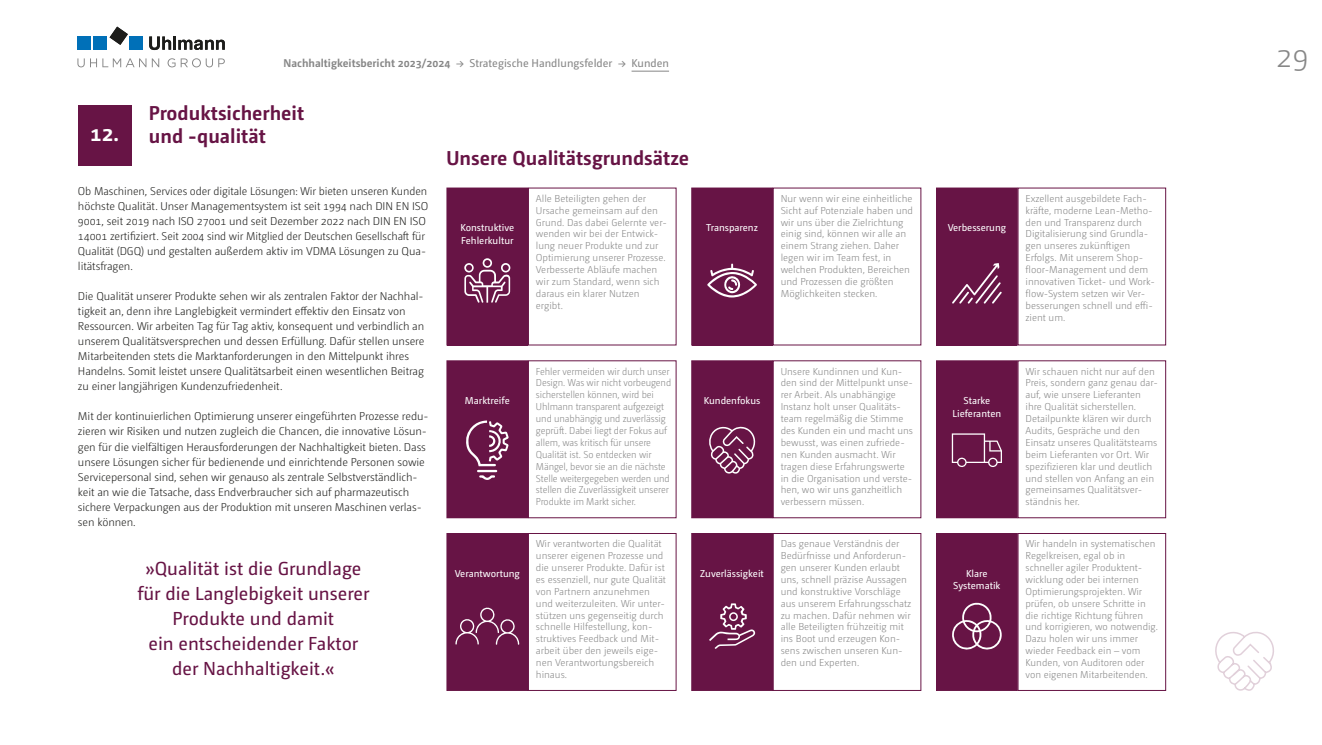
<style>
.page{position:relative;width:1322px;height:745px;background:#fff}
.page>*{position:absolute;margin:0;border:0;box-sizing:border-box;transform-origin:0 0}
.t1{font:300 31.25px "Camingo Dos Pro";color:#878787}
.t2{font:700 22px "Camingo Dos Pro";color:#fff}
.t3{font:700 20px/22.5px "Camingo Dos Pro";color:#671445}
.t4{font:18.75px/25px "Camingo Dos Pro";color:#671445;text-align:center}
.t5{font:300 11.25px/15px "Camingo Dos Pro";letter-spacing:-.01em;color:#1d1d1b}
.t6{font:11.25px "Camingo Dos Pro";color:#878787}
.t7{font:300 10px/11.9px "Camingo Dos Pro";color:#878787}
.t8{font:300 10px/11.9px "Camingo Dos Pro";color:#878787;scale:.95 1}
.t9{font:10px/12.5px "Camingo Dos Pro";color:#fff;text-align:center}
.s1{font-weight:700}
</style>
<div class="page">
<hr style="left:631px;top:71px;width:38px;height:1px;background:#878787">
<svg style="left:110px;top:27px;width:18px;height:18px"></svg>
<div style="left:77px;top:36px;width:14px;height:14px;background:#0070b8"></div>
<div style="left:94px;top:36px;width:13px;height:14px;background:#0070b8"></div>
<div style="left:129px;top:36px;width:14px;height:14px;background:#0070b8"></div>
<svg style="left:149px;top:36px;width:76px;height:14px"></svg>
<svg style="left:77px;top:58px;width:148px;height:9px"></svg>
<svg style="left:1215px;top:632px;width:59px;height:59px"></svg>
<div style="left:78px;top:105px;width:53px;height:60px;background:#671445"></div>
<div style="left:447px;top:360px;width:81px;height:157px;background:#671445"></div>
<div style="left:446px;top:360px;width:82px;height:158px;border:1px solid #671445"></div>
<div style="left:447px;top:533px;width:81px;height:157px;background:#671445"></div>
<div style="left:446px;top:532px;width:82px;height:158px;border:1px solid #671445"></div>
<div style="left:447px;top:188px;width:81px;height:157px;background:#671445"></div>
<div style="left:446px;top:187px;width:82px;height:158px;border:1px solid #671445"></div>
<div style="left:528px;top:532px;width:148px;height:158px;border:1px solid #671445"></div>
<div style="left:692px;top:188px;width:80px;height:157px;background:#671445"></div>
<div style="left:691px;top:187px;width:82px;height:158px;border:1px solid #671445"></div>
<div style="left:692px;top:360px;width:80px;height:157px;background:#671445"></div>
<div style="left:691px;top:360px;width:82px;height:158px;border:1px solid #671445"></div>
<div style="left:692px;top:533px;width:80px;height:157px;background:#671445"></div>
<div style="left:691px;top:532px;width:82px;height:158px;border:1px solid #671445"></div>
<div style="left:773px;top:532px;width:148px;height:158px;border:1px solid #671445"></div>
<div style="left:936px;top:360px;width:81px;height:157px;background:#671445"></div>
<div style="left:936px;top:360px;width:81px;height:158px;border:1px solid #671445"></div>
<div style="left:936px;top:533px;width:81px;height:157px;background:#671445"></div>
<div style="left:936px;top:188px;width:81px;height:157px;background:#671445"></div>
<div style="left:1017px;top:187px;width:149px;height:158px;border:1px solid #671445"></div>
<div style="left:1017px;top:360px;width:149px;height:158px;border:1px solid #671445"></div>
<div style="left:1017px;top:532px;width:149px;height:158px;border:1px solid #671445"></div>
<svg style="left:464px;top:258px;width:46px;height:44px"></svg>
<svg style="left:707px;top:263px;width:50px;height:34px"></svg>
<svg style="left:952px;top:263px;width:49px;height:40px"></svg>
<svg style="left:466px;top:420px;width:43px;height:60px"></svg>
<svg style="left:709px;top:426px;width:46px;height:47px"></svg>
<svg style="left:952px;top:433px;width:50px;height:34px"></svg>
<svg style="left:455px;top:607px;width:64px;height:37px"></svg>
<svg style="left:709px;top:603px;width:47px;height:45px"></svg>
<svg style="left:952px;top:602px;width:50px;height:48px"></svg>
<p class="t6" style="left:283px;top:57px;width:387px"><span class="s1">Nachhaltigkeitsbericht 2023/2024</span> → Strategische Handlungsfelder → Kunden</p>
<h1 class="t1" style="left:1276px;top:39px;width:35px">29</h1>
<h3 class="t3" style="left:149px;top:102px;width:157px">Produktsicherheit und -qualität</h3>
<p class="t5" style="left:78px;top:184px;width:352px">Ob Maschinen, Services oder digitale Lösungen: Wir bieten unseren Kunden höchste Qualität. Unser Managementsystem ist seit 1994 nach DIN EN ISO 9001, seit 2019 nach ISO 27001 und seit Dezember 2022 nach DIN EN ISO 14001 zertifiziert. Seit 2004 sind wir Mitglied der Deutschen Gesellschaft für Qualität (DGQ) und gestalten außerdem aktiv im VDMA Lösungen zu Qua&shy;litätsfragen.</p>
<p class="t5" style="left:78px;top:289px;width:348px">Die Qualität unserer Produkte sehen wir als zentralen Faktor der Nachhal&shy;tigkeit an, denn ihre Langlebigkeit vermindert effektiv den Einsatz von Ressourcen. Wir arbeiten Tag für Tag aktiv, konsequent und verbindlich an unserem Qualitätsversprechen und dessen Erfüllung. Dafür stellen unsere Mitarbeitenden stets die Marktanforderungen in den Mittelpunkt ihres Handelns. Somit leistet unsere Qualitätsarbeit einen wesentlichen Beitrag zu einer langjährigen Kundenzufriedenheit.</p>
<p class="t5" style="left:78px;top:409px;width:352px">Mit der kontinuierlichen Optimierung unserer eingeführten Prozesse redu&shy;zieren wir Risiken und nutzen zugleich die Chancen, die innovative Lösun&shy;gen für die vielfältigen Herausforderungen der Nachhaltigkeit bieten. Dass unsere Lösungen sicher für bedienende und einrichtende Personen sowie Servicepersonal sind, sehen wir genauso als zentrale Selbstverständlich&shy;keit an wie die Tatsache, dass Endverbraucher sich auf pharmazeutisch sichere Verpackungen aus der Produktion mit unseren Maschinen verlas&shy;sen können.</p>
<h2 class="t2" style="left:90px;top:119px;width:30px">12.</h2>
<h3 class="t3" style="left:446px;top:147px;width:244px">Unsere Qualitätsgrundsätze</h3>
<p class="t7" style="left:536px;top:192px;width:132px">Alle Beteiligten gehen der<br>Ursache gemeinsam auf den<br>Grund. Das dabei Gelernte ver&shy;wenden wir bei der Entwick&shy;lung neuer Produkte und zur<br>Optimierung unserer Prozesse.<br>Verbesserte Abläufe machen wir zum Standard, wenn sich daraus ein klarer Nutzen ergibt.</p>
<p class="t7" style="left:781px;top:192px;width:134px">Nur wenn wir eine einheitliche<br>Sicht auf Potenziale haben und wir uns über die Zielrichtung einig sind, können wir alle an einem Strang ziehen. Daher legen wir im Team fest, in welchen Produkten, Bereichen und Prozessen die größten<br>Möglichkeiten stecken.</p>
<p class="t7" style="left:1025px;top:192px;width:131px">Exzellent ausgebildete Fach&shy;kräfte, moderne Lean-Metho&shy;den und Transparenz durch<br>Digitalisierung sind Grundla&shy;gen unseres zukünftigen<br>Erfolgs. Mit unserem Shop&shy;floor-Management und dem innovativen Ticket- und Work&shy;flow-System setzen wir Ver&shy;besserungen schnell und effi&shy;zient um.</p>
<p class="t9" style="left:460px;top:221px;width:55px;text-align:left">Konstruktive<br>Fehlerkultur</p>
<p class="t9" style="left:947px;top:221px;width:60px">Verbesserung</p>
<p class="t9" style="left:706px;top:221px;width:53px">Transparenz</p>
<p class="t7" style="left:1025px;top:365px;width:134px">Wir schauen nicht nur auf den<br>Preis, sondern ganz genau dar&shy;auf, wie unsere Lieferanten ihre Qualität sicherstellen.<br>Detailpunkte klären wir durch<br>Audits, Gespräche und den<br>Einsatz unseres Qualitätsteams beim Lieferanten vor Ort. Wir spezifizieren klar und deutlich und stellen von Anfang an ein gemeinsames Qualitätsver&shy;ständnis her.</p>
<p class="t7" style="left:1025px;top:537px;width:134px">Wir handeln in systematischen<br>Regelkreisen, egal ob in schneller agiler Produktent&shy;wicklung oder bei internen<br>Optimierungsprojekten. Wir prüfen, ob unsere Schritte in die richtige Richtung führen und korrigieren, wo notwendig.<br>Dazu holen wir uns immer wieder Feedback ein – vom<br>Kunden, von Auditoren oder von eigenen Mitarbeitenden.</p>
<p class="t8" style="left:536px;top:365px;width:144px">Fehler vermeiden wir durch unser<br>Design. Was wir nicht vorbeugend sicherstellen können, wird bei<br>Uhlmann transparent aufgezeigt und unabhängig und zuverlässig geprüft. Dabei liegt der Fokus auf allem, was kritisch für unsere<br>Qualität ist. So entdecken wir<br>Mängel, bevor sie an die nächste<br>Stelle weitergegeben werden und stellen die Zuverlässigkeit unserer<br>Produkte im Markt sicher.</p>
<p class="t7" style="left:536px;top:537px;width:132px">Wir verantworten die Qualität unserer eigenen Prozesse und die unserer Produkte. Dafür ist es essenziell, nur gute Qualität von Partnern anzunehmen und weiterzuleiten. Wir unter&shy;stützen uns gegenseitig durch schnelle Hilfestellung, kon&shy;struktives Feedback und Mit&shy;arbeit über den jeweils eige&shy;nen Verantwortungsbereich hinaus.</p>
<p class="t7" style="left:781px;top:365px;width:134px">Unsere Kundinnen und Kun&shy;den sind der Mittelpunkt unse&shy;rer Arbeit. Als unabhängige<br>Instanz holt unser Qualitäts&shy;team regelmäßig die Stimme des Kunden ein und macht uns bewusst, was einen zufriede&shy;nen Kunden ausmacht. Wir tragen diese Erfahrungswerte in die Organisation und verste&shy;hen, wo wir uns ganzheitlich verbessern müssen.</p>
<p class="t7" style="left:781px;top:537px;width:132px">Das genaue Verständnis der<br>Bedürfnisse und Anforderun&shy;gen unserer Kunden erlaubt uns, schnell präzise Aussagen und konstruktive Vorschläge aus unserem Erfahrungsschatz zu machen. Dafür nehmen wir alle Beteiligten frühzeitig mit ins Boot und erzeugen Kon&shy;sens zwischen unseren Kun&shy;den und Experten.</p>
<p class="t9" style="left:465px;top:394px;width:46px">Marktreife</p>
<p class="t9" style="left:704px;top:394px;width:58px">Kundenfokus</p>
<p class="t9" style="left:952px;top:394px;width:50px">Starke<br>Lieferanten</p>
<h3 class="t4" style="left:137px;top:555px;width:233px">»Qualität ist die Grundlage für die Langlebigkeit unserer<br>Produkte und damit<br>ein entscheidender Faktor der Nachhaltigkeit.«</h3>
<p class="t9" style="left:700px;top:566px;width:65px">Zuverlässigkeit</p>
<p class="t9" style="left:953px;top:566px;width:49px">Klare<br>Systematik</p>
<p class="t9" style="left:455px;top:566px;width:67px">Verantwortung</p>
</div>
